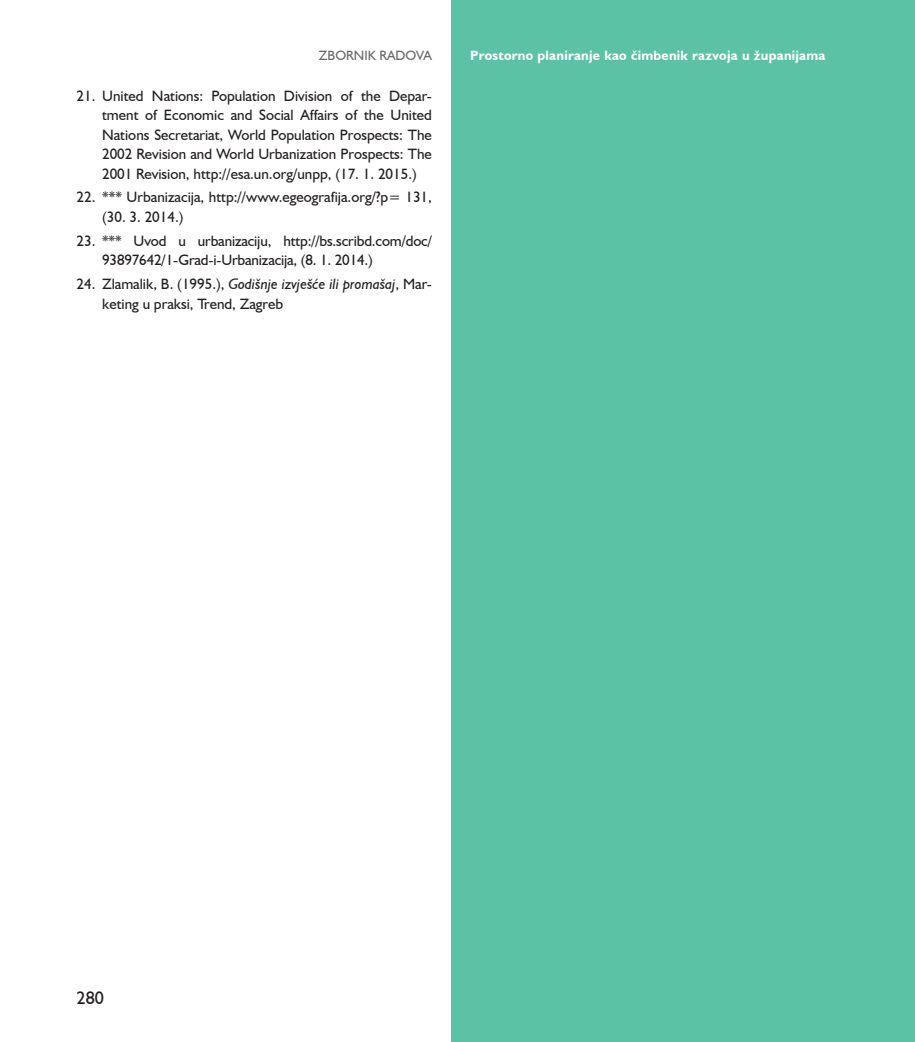
<style>
.page{position:relative;width:915px;height:1042px;background:#fff}
.page>*{position:absolute;margin:0;border:0;box-sizing:border-box;transform-origin:0 0}
.t1{font:18px "Humanist 521 BT";color:#231f20}
.t2{font:15px/19.5px "Humanist 521 BT";color:#231f20}
.t3{font:700 13.5px "Humanist 521 BT";letter-spacing:.02em;color:#fff}
.t4{font:13.5px "Humanist 521 BT";color:#69696c}
.s1{font-style:italic}
</style>
<div class="page">
<div style="left:451px;top:0;width:463px;height:1042px;background:#5bc2a5"></div>
<p class="t4" style="left:319px;top:47px;width:114px">ZBORNIK RADOVA</p>
<p class="t3" style="left:470px;top:47px;width:357px">Prostorno planiranje kao čimbenik razvoja u županijama</p>
<p class="t2" style="left:102px;top:86px;width:331px;text-align:justify;text-indent:-26px">21. United Nations: Population Division of the Depar&shy;tment of Economic and Social Affairs of the United Nations Secretariat, World Population Prospects: The 2002 Revision and World Urbanization Prospects: The 2001 Revision, http://esa.un.org/unpp, (17. 1. 2015.)</p>
<p class="t2" style="left:102px;top:187px;width:331px;text-indent:-26px">22. *** Urbanizacija, http://www.egeografija.org/?p= 131, (30. 3. 2014.)</p>
<p class="t2" style="left:102px;top:231px;width:331px;text-indent:-26px">23. *** Uvod u urbanizaciju, http://bs.scribd.com/doc/<br>93897642/1-Grad-i-Urbanizacija, (8. 1. 2014.)</p>
<p class="t2" style="left:102px;top:274px;width:331px;text-indent:-26px">24. Zlamalik, B. (1995.), <span class="s1">Godišnje izvješće ili promašaj</span>, Mar&shy;keting u praksi, Trend, Zagreb</p>
<p class="t1" style="left:77px;top:986px;width:29px">280</p>
</div>
